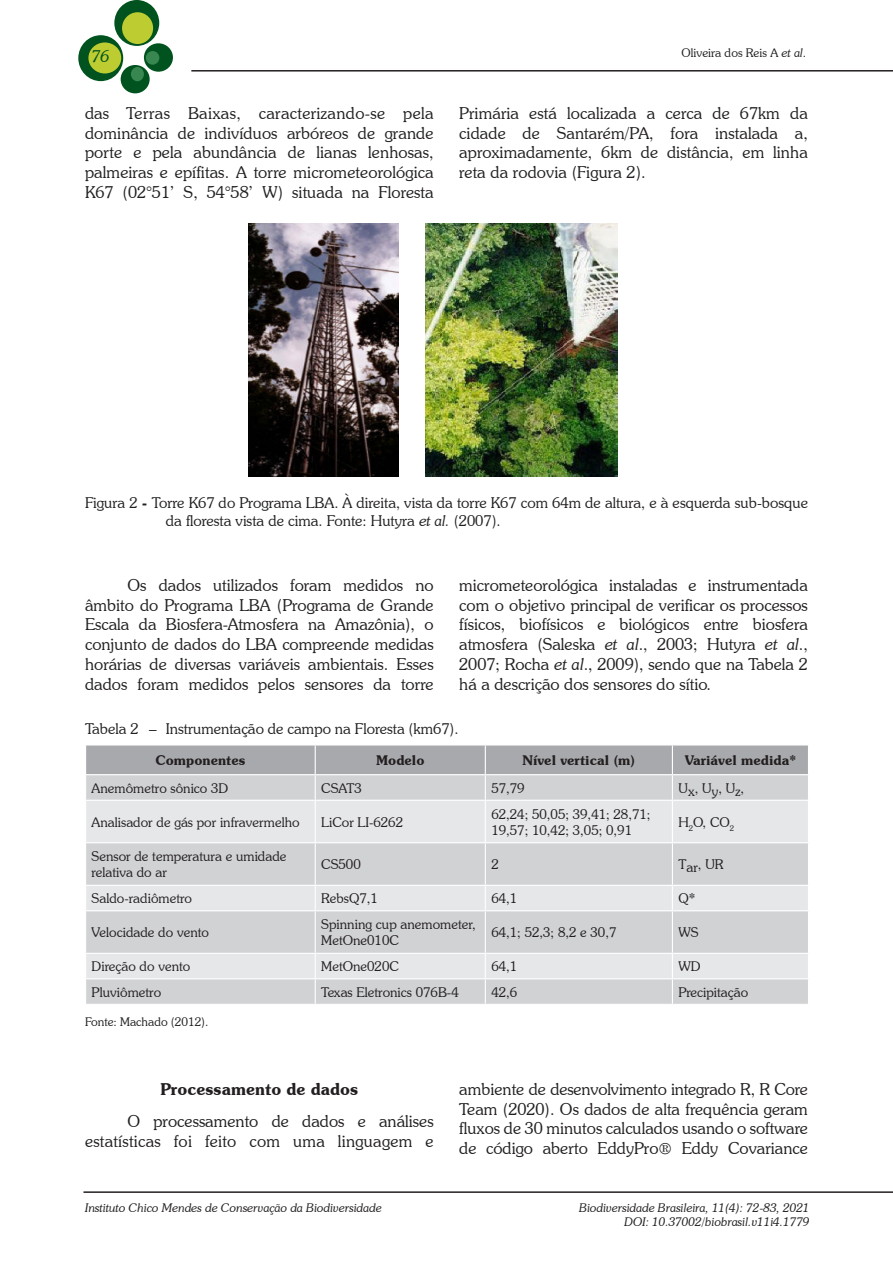
<style>
.page{position:relative;width:893px;height:1263px;background:#fff}
.page>*{position:absolute;margin:0;border:0;box-sizing:border-box;transform-origin:0 0}
.texto{font:300 16.5px/19.8px "Souvenir IT Cby BT";color:#231f20;text-align:justify}
.titulo_2{font:600 16.5px "Souvenir IT Cby BT";color:#231f20}
.t1{font:italic 300 16.5px "Souvenir IT Cby BT";color:#00531e}
.figura{font:300 15px/18px "Souvenir IT Cby BT";color:#231f20}
.texto_tabela{font:300 13.5px/16.2px "Souvenir IT Cby BT";color:#231f20}
.texto_tabela-2{font:600 13.5px "Souvenir IT Cby BT";color:#231f20}
.t2{font:italic 300 12px/14.4px "Souvenir IT Cby BT";color:#231f20;text-align:right}
.rodapé{font:300 12px "Souvenir IT Cby BT";color:#231f20}
.s1{font-style:italic}
.s2{font-weight:600}
</style>
<div class="page">
<div style="left:114px;top:0;width:45px;height:46px;background:#00531e;border-radius:50%"></div>
<div style="left:78px;top:35px;width:45px;height:46px;background:#00531e;border-radius:50%"></div>
<div style="left:144px;top:43px;width:29px;height:29px;background:#00531e;border-radius:50%"></div>
<div style="left:121px;top:65px;width:29px;height:28px;background:#00531e;border-radius:50%"></div>
<div style="left:122px;top:12px;width:31px;height:32px;background:#bdcd31;border-radius:50%"></div>
<div style="left:88px;top:42px;width:33px;height:31px;background:#bdcd31;border-radius:50%"></div>
<div style="left:146px;top:51px;width:13px;height:14px;background:#388750;border-radius:50%"></div>
<div style="left:131px;top:67px;width:13px;height:14px;background:#388750;border-radius:50%"></div>
<hr style="left:83px;top:1191px;width:810px;height:2px;background:#231f20">
<hr style="left:191px;top:70px;width:702px;height:2px;background:#231f20">
<img style="left:425px;top:223px;width:192px;height:253px">
<img style="left:248px;top:223px;width:150px;height:253px">
<div style="left:86px;top:979px;width:722px;height:25px;background:#d1d2d4"></div>
<svg style="left:86px;top:801px;width:722px;height:177px;background:#dcdddf"></svg>
<svg style="left:86px;top:745px;width:723px;height:55px;background:#bdbec1"></svg>
<hr style="left:315px;top:801px;width:1px;height:41px;background:#fff">
<hr style="left:485px;top:801px;width:1px;height:41px;background:#fff">
<hr style="left:672px;top:801px;width:1px;height:41px;background:#fff">
<hr style="left:85px;top:842px;width:230px;height:1px;background:#fff">
<hr style="left:315px;top:842px;width:170px;height:1px;background:#fff">
<hr style="left:315px;top:843px;width:1px;height:42px;background:#fff">
<hr style="left:485px;top:842px;width:187px;height:1px;background:#fff">
<hr style="left:485px;top:843px;width:1px;height:42px;background:#fff">
<hr style="left:672px;top:842px;width:137px;height:1px;background:#fff">
<hr style="left:672px;top:843px;width:1px;height:42px;background:#fff">
<hr style="left:85px;top:885px;width:230px;height:1px;background:#fff">
<hr style="left:315px;top:885px;width:170px;height:1px;background:#fff">
<svg style="left:315px;top:886px;width:1px;height:24px"></svg>
<hr style="left:485px;top:885px;width:187px;height:1px;background:#fff">
<svg style="left:485px;top:886px;width:1px;height:24px"></svg>
<hr style="left:672px;top:885px;width:137px;height:1px;background:#fff">
<svg style="left:672px;top:886px;width:1px;height:24px"></svg>
<hr style="left:85px;top:910px;width:230px;height:1px;background:#fff">
<hr style="left:315px;top:910px;width:170px;height:1px;background:#fff">
<hr style="left:315px;top:911px;width:1px;height:42px;background:#fff">
<hr style="left:485px;top:910px;width:187px;height:1px;background:#fff">
<hr style="left:485px;top:911px;width:1px;height:42px;background:#fff">
<hr style="left:672px;top:910px;width:137px;height:1px;background:#fff">
<hr style="left:672px;top:911px;width:1px;height:42px;background:#fff">
<hr style="left:85px;top:953px;width:230px;height:1px;background:#fff">
<hr style="left:315px;top:953px;width:170px;height:1px;background:#fff">
<hr style="left:485px;top:953px;width:187px;height:1px;background:#fff">
<hr style="left:672px;top:953px;width:137px;height:1px;background:#fff">
<svg style="left:315px;top:954px;width:1px;height:50px"></svg>
<svg style="left:485px;top:954px;width:1px;height:50px"></svg>
<svg style="left:672px;top:954px;width:1px;height:50px"></svg>
<p class="t1" style="left:91px;top:46px;width:20px">76</p>
<p class="rodapé" style="left:682px;top:46px;width:126px">Oliveira dos Reis A <span class="s1">et al</span>.</p>
<p class="texto" style="left:85px;top:103px;width:350px">das Terras Baixas, caracterizando-se pela dominância de indivíduos arbóreos de grande porte e pela abundância de lianas lenhosas, palmeiras e epífitas. A torre micrometeorológica K67 (02°51’ S, 54°58’ W) situada na Floresta</p>
<p class="texto" style="left:459px;top:103px;width:350px">Primária está localizada a cerca de 67km da cidade de Santarém/PA, fora instalada a, aproximadamente, 6km de distância, em linha reta da rodovia (Figura 2).</p>
<p class="figura" style="left:166px;top:493px;width:644px;text-indent:-81px">Figura 2 <span class="s2">-</span> Torre K67 do Programa LBA. À direita, vista da torre K67 com 64m de altura, e à esquerda sub-bosque da floresta vista de cima. Fonte: Hutyra <span class="s1">et al.</span> (2007).</p>
<p class="texto" style="left:85px;top:575px;width:350px;text-indent:43px">Os dados utilizados foram medidos no âmbito do Programa LBA (Programa de Grande Escala da Biosfera-Atmosfera na Amazônia), o conjunto de dados do LBA compreende medidas horárias de diversas variáveis ambientais. Esses dados foram medidos pelos sensores da torre</p>
<p class="texto" style="left:459px;top:575px;width:350px">micrometeorológica instaladas e instrumentada com o objetivo principal de verificar os processos físicos, biofísicos e biológicos entre biosfera atmosfera (Saleska <span class="s1">et al</span>., 2003; Hutyra <span class="s1">et al</span>., 2007; Rocha <span class="s1">et al</span>., 2009), sendo que na Tabela 2 há a descrição dos sensores do sítio.</p>
<p class="figura" style="left:85px;top:720px;width:375px">Tabela 2 – Instrumentação de campo na Floresta (km67).</p>
<p class="texto_tabela-2" style="left:155px;top:752px;width:91px">Componentes</p>
<p class="texto_tabela-2" style="left:376px;top:752px;width:50px">Modelo</p>
<p class="texto_tabela-2" style="left:522px;top:752px;width:115px">Nível vertical (m)</p>
<p class="texto_tabela-2" style="left:685px;top:752px;width:113px">Variável medida*</p>
<p class="texto_tabela" style="left:92px;top:779px;width:138px">Anemômetro sônico 3D</p>
<p class="texto_tabela" style="left:321px;top:779px;width:42px">CSAT3</p>
<p class="texto_tabela" style="left:491px;top:779px;width:35px">57,79</p>
<p class="texto_tabela" style="left:678px;top:779px;width:67px">Ux, Uy, Uz,</p>
<p class="texto_tabela" style="left:92px;top:813px;width:210px">Analisador de gás por infravermelho</p>
<p class="texto_tabela" style="left:321px;top:813px;width:83px">LiCor LI-6262</p>
<p class="texto_tabela" style="left:491px;top:805px;width:161px">62,24; 50,05; 39,41; 28,71;<br>19,57; 10,42; 3,05; 0,91</p>
<p class="texto_tabela" style="left:678px;top:813px;width:57px">H<sub>2</sub>O, CO<sub>2</sub></p>
<p class="texto_tabela" style="left:92px;top:848px;width:196px">Sensor de temperatura e umidade relativa do ar</p>
<p class="texto_tabela" style="left:321px;top:856px;width:41px">CS500</p>
<p class="texto_tabela" style="left:491px;top:856px;width:9px">2</p>
<p class="texto_tabela" style="left:678px;top:856px;width:47px">Tar, UR</p>
<p class="texto_tabela" style="left:92px;top:890px;width:102px">Saldo-radiômetro</p>
<p class="texto_tabela" style="left:321px;top:890px;width:58px">RebsQ7,1</p>
<p class="texto_tabela" style="left:491px;top:890px;width:27px">64,1</p>
<p class="texto_tabela" style="left:678px;top:890px;width:19px">Q*</p>
<p class="texto_tabela" style="left:92px;top:924px;width:119px">Velocidade do vento</p>
<p class="texto_tabela" style="left:321px;top:916px;width:156px">Spinning cup anemometer,<br>MetOne010C</p>
<p class="texto_tabela" style="left:491px;top:924px;width:127px">64,1; 52,3; 8,2 e 30,7</p>
<p class="texto_tabela" style="left:678px;top:924px;width:22px">WS</p>
<p class="texto_tabela" style="left:92px;top:958px;width:100px">Direção do vento</p>
<p class="texto_tabela" style="left:321px;top:958px;width:79px">MetOne020C</p>
<p class="texto_tabela" style="left:491px;top:958px;width:27px">64,1</p>
<p class="texto_tabela" style="left:678px;top:958px;width:24px">WD</p>
<p class="texto_tabela" style="left:92px;top:984px;width:71px">Pluviômetro</p>
<p class="texto_tabela" style="left:321px;top:984px;width:139px">Texas Eletronics 076B-4</p>
<p class="texto_tabela" style="left:491px;top:984px;width:27px">42,6</p>
<p class="texto_tabela" style="left:678px;top:984px;width:71px">Precipitação</p>
<p class="rodapé" style="left:85px;top:1014px;width:125px">Fonte: Machado (2012).</p>
<p class="titulo_2" style="left:160px;top:1078px;width:199px">Processamento de dados</p>
<p class="texto" style="left:85px;top:1111px;width:350px;text-align:right">O processamento de dados e análises estatísticas foi feito com uma linguagem e</p>
<p class="t2" style="left:85px;top:1200px;width:298px">Instituto Chico Mendes de Conservação da Biodiversidade</p>
<p class="texto" style="left:459px;top:1079px;width:350px">ambiente de desenvolvimento integrado R, R Core Team (2020). Os dados de alta frequência geram fluxos de 30 minutos calculados usando o software de código aberto EddyPro® Eddy Covariance</p>
<p class="t2" style="left:579px;top:1200px;width:232px">Biodiversidade Brasileira, 11(4): 72-83, 2021<br>DOI: 10.37002/biobrasil.v11i4.1779</p>
</div>
